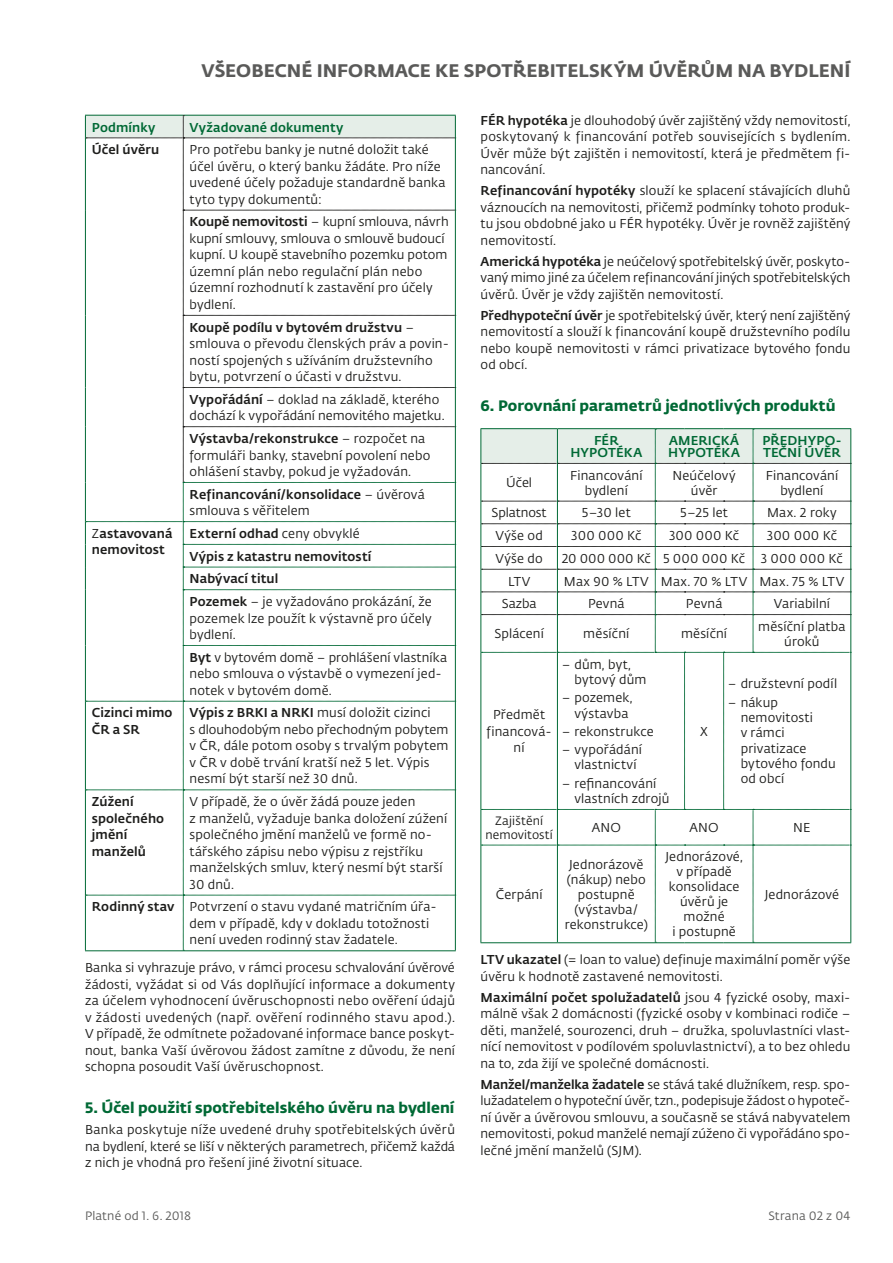
<style>
.page{position:relative;width:893px;height:1263px;background:#fff}
.page>*{position:absolute;margin:0;border:0;box-sizing:border-box;transform-origin:0 0}
.t1{font:18px "Fedra Sans Pro Bold LF";letter-spacing:.005em;color:#5a5a59}
.t2{font:15px "Fedra Sans Pro Bold LF";letter-spacing:.005em;color:#006935}
.t3{font:12.75px/16.5px "Fedra Sans Pro Book LF";letter-spacing:.01em;color:#1d1d1b}
.t4{font:12.75px/16.5px "Fedra Sans Pro Medium LF";letter-spacing:.01em;color:#1d1d1b}
.t5{font:12.75px/12px "Fedra Sans Pro Medium LF";letter-spacing:.01em;color:#006935}
.t6{font:12.75px "Fedra Sans Pro Book LF";letter-spacing:-.01em;color:#1d1d1b}
.t7{font:12px "Fedra Sans Pro Book LF";letter-spacing:.015em;color:#5a5a59}
.t8{font:12px/13.5px "Fedra Sans Pro Book LF";letter-spacing:.015em;color:#1d1d1b;text-align:center}
.s1{font-family:"Fedra Sans Pro Medium LF"}
.s2{font-family:"Fedra Sans Pro Book LF"}
</style>
<div class="page">
<svg style="left:480px;top:428px;width:371px;height:515px"></svg>
<svg style="left:85px;top:115px;width:371px;height:835px"></svg>
<hr style="left:85px;top:790px;width:1px;height:105px;background:#006935">
<hr style="left:455px;top:790px;width:1px;height:105px;background:#006935">
<hr style="left:85px;top:895px;width:1px;height:55px;background:#006935">
<hr style="left:455px;top:895px;width:1px;height:55px;background:#006935">
<hr style="left:85px;top:950px;width:98px;height:1px;background:#006935">
<hr style="left:183px;top:950px;width:273px;height:1px;background:#006935">
<h1 class="t1" style="left:202px;top:56px;width:650px">VŠEOBECNÉ INFORMACE KE SPOTŘEBITELSKÝM ÚVĚRŮM NA BYDLENÍ</h1>
<p class="t3" style="left:480px;top:112px;width:371px;text-align:justify"><span class="s1">FÉR hypotéka</span> je dlouhodobý úvěr zajištěný vždy nemovitostí, poskytovaný k financování potřeb souvisejících s bydlením.<br>Úvěr může být zajištěn i nemovitostí, která je předmětem fi&shy;nancování.</p>
<p class="t3" style="left:480px;top:182px;width:371px;text-align:justify"><span class="s1">Refinancování hypotéky</span> slouží ke splacení stávajících dluhů váznoucích na nemovitosti, přičemž podmínky tohoto produk&shy;tu jsou obdobné jako u FÉR hypotéky. Úvěr je rovněž zajištěný nemovitostí.</p>
<p class="t3" style="left:480px;top:253px;width:371px;text-align:justify"><span class="s1">Americká hypotéka</span> je neúčelový spotřebitelský úvěr, poskyto&shy;vaný mimo jiné za účelem refinancování jiných spotřebitelských úvěrů. Úvěr je vždy zajištěn nemovitostí.</p>
<p class="t3" style="left:480px;top:307px;width:371px;text-align:justify"><span class="s1">Předhypoteční úvěr</span> je spotřebitelský úvěr, který není zajištěný nemovitostí a slouží k financování koupě družstevního podílu nebo koupě nemovitosti v rámci privatizace bytového fondu od obcí.</p>
<p class="t2" style="left:480px;top:394px;width:357px">6. Porovnání parametrů jednotlivých produktů</p>
<p class="t5" style="left:570px;top:434px;width:73px;text-align:center">FÉR<br>HYPOTÉKA</p>
<p class="t5" style="left:668px;top:434px;width:73px">AMERICKÁ<br>HYPOTÉKA</p>
<p class="t5" style="left:762px;top:434px;width:81px">PŘEDHYPO-<br>TEČNÍ ÚVĚR</p>
<p class="t3" style="left:506px;top:474px;width:27px">Účel</p>
<p class="t3" style="left:570px;top:467px;width:74px;line-height:15px;text-align:center">Financování bydlení</p>
<p class="t3" style="left:673px;top:467px;width:65px;line-height:15px;text-align:center">Neúčelový úvěr</p>
<p class="t3" style="left:766px;top:467px;width:74px;line-height:15px;text-align:center">Financování bydlení</p>
<p class="t6" style="left:492px;top:504px;width:57px">Splatnost</p>
<p class="t3" style="left:582px;top:504px;width:50px">5–30 let</p>
<p class="t3" style="left:680px;top:504px;width:49px">5–25 let</p>
<p class="t3" style="left:767px;top:504px;width:71px">Max. 2 roky</p>
<p class="t3" style="left:496px;top:527px;width:49px">Výše od</p>
<p class="t3" style="left:571px;top:527px;width:72px">300 000 Kč</p>
<p class="t3" style="left:669px;top:527px;width:72px">300 000 Kč</p>
<p class="t3" style="left:767px;top:527px;width:72px">300 000 Kč</p>
<p class="t3" style="left:496px;top:550px;width:49px">Výše do</p>
<p class="t3" style="left:562px;top:550px;width:283px">20 000 000 Kč 5 000 000 Kč 3 000 000 Kč</p>
<p class="t3" style="left:508px;top:572px;width:24px">LTV</p>
<p class="t3" style="left:564px;top:572px;width:282px">Max 90 % LTV Max. 70 % LTV Max. 75 % LTV</p>
<p class="t3" style="left:502px;top:595px;width:36px">Sazba</p>
<p class="t3" style="left:588px;top:595px;width:38px">Pevná</p>
<p class="t3" style="left:686px;top:595px;width:38px">Pevná</p>
<p class="t3" style="left:774px;top:595px;width:58px">Variabilní</p>
<p class="t3" style="left:494px;top:625px;width:51px">Splácení</p>
<p class="t3" style="left:583px;top:625px;width:47px">měsíční</p>
<p class="t3" style="left:681px;top:625px;width:47px">měsíční</p>
<p class="t3" style="left:758px;top:618px;width:89px;line-height:15px;text-align:center">měsíční platba úroků</p>
<p class="t5" style="left:92px;top:120px;width:65px">Podmínky</p>
<p class="t5" style="left:190px;top:120px;width:155px">Vyžadované dokumenty</p>
<p class="t4" style="left:92px;top:141px;width:69px">Účel úvěru</p>
<p class="t3" style="left:190px;top:141px;width:257px">Pro potřebu banky je nutné doložit také účel úvěru, o který banku žádáte. Pro níže uvedené účely požaduje standardně banka tyto typy dokumentů:</p>
<p class="t3" style="left:190px;top:213px;width:261px"><span class="s1">Koupě nemovitosti</span> – kupní smlouva, návrh kupní smlouvy, smlouva o smlouvě budoucí kupní. U koupě stavebního pozemku potom územní plán nebo regulační plán nebo územní rozhodnutí k zastavění pro účely bydlení.</p>
<p class="t4" style="left:190px;top:318px;width:226px">Koupě podílu v bytovém družstvu <span class="s2">–</span></p>
<p class="t3" style="left:190px;top:335px;width:261px">smlouva o převodu členských práv a povin&shy;ností spojených s užíváním družstevního bytu, potvrzení o účasti v družstvu.</p>
<p class="t3" style="left:190px;top:391px;width:257px"><span class="s1">Vypořádání</span> – doklad na základě, kterého dochází k vypořádání nemovitého majetku.</p>
<p class="t4" style="left:190px;top:429px;width:237px">Výstavba/rekonstrukce <span class="s2">– rozpočet na</span></p>
<p class="t3" style="left:190px;top:446px;width:242px">formuláři banky, stavební povolení nebo ohlášení stavby, pokud je vyžadován.</p>
<p class="t4" style="left:190px;top:485px;width:237px">Refinancování/konsolidace <span class="s2">– úvěrová</span></p>
<p class="t3" style="left:190px;top:502px;width:122px">smlouva s věřitelem</p>
<p class="t4" style="left:92px;top:524px;width:82px"><span class="s2">Z</span>astavovaná nemovitost</p>
<p class="t4" style="left:190px;top:521px;width:183px;line-height:22.6px">Externí odhad <span class="s2">ceny obvyklé<br></span>Výpis z katastru nemovitostí<br>Nabývací titul</p>
<p class="t3" style="left:190px;top:593px;width:244px;text-align:justify"><span class="s1">Pozemek</span> – je vyžadováno prokázání, že pozemek lze použít k výstavně pro účely bydlení.</p>
<p class="t3" style="left:190px;top:649px;width:259px"><span class="s1">Byt</span> v bytovém domě – prohlášení vlastníka nebo smlouva o výstavbě o vymezení jed&shy;notek v bytovém domě.</p>
<p class="t4" style="left:92px;top:704px;width:82px">Cizinci mimo<br>ČR a SR</p>
<p class="t3" style="left:190px;top:704px;width:260px"><span class="s1">Výpis z BRKI a NRKI</span> musí doložit cizinci<br>s dlouhodobým nebo přechodným pobytem v ČR, dále potom osoby s trvalým pobytem v ČR v době trvání kratší než 5 let. Výpis nesmí být starší než 30 dnů.</p>
<p class="t4" style="left:92px;top:792px;width:74px">Zúžení společného jmění manželů</p>
<p class="t3" style="left:190px;top:793px;width:259px">V případě, že o úvěr žádá pouze jeden<br>z manželů, vyžaduje banka doložení zúžení společného jmění manželů ve formě no&shy;tářského zápisu nebo výpisu z rejstříku manželských smluv, který nesmí být starší 30 dnů.</p>
<p class="t3" style="left:190px;top:898px;width:249px;text-indent:-98px"><span class="s1">Rodinný stav</span> Potvrzení o stavu vydané matričním úřa&shy;dem v případě, kdy v dokladu totožnosti není uveden rodinný stav žadatele.</p>
<p class="t3" style="left:85px;top:959px;width:371px;text-align:justify">Banka si vyhrazuje právo, v rámci procesu schvalování úvěrové žádosti, vyžádat si od Vás doplňující informace a dokumenty za účelem vyhodnocení úvěruschopnosti nebo ověření údajů v žádosti uvedených (např. ověření rodinného stavu apod.).<br>V případě, že odmítnete požadované informace bance poskyt&shy;nout, banka Vaší úvěrovou žádost zamítne z důvodu, že není schopna posoudit Vaší úvěruschopnost.</p>
<p class="t2" style="left:85px;top:1096px;width:371px">5. Účel použití spotřebitelského úvěru na bydlení</p>
<p class="t3" style="left:85px;top:1121px;width:371px;text-align:justify">Banka poskytuje níže uvedené druhy spotřebitelských úvěrů na bydlení, které se liší v některých parametrech, přičemž každá z nich je vhodná pro řešení jiné životní situace.</p>
<p class="t3" style="left:574px;top:656px;width:73px;line-height:15.3px;text-indent:-13px">– dům, byt, bytový dům</p>
<p class="t3" style="left:574px;top:690px;width:60px;line-height:15.3px;text-indent:-13px">– pozemek, výstavba</p>
<p class="t3" style="left:562px;top:723px;width:93px">– rekonstrukce</p>
<p class="t3" style="left:562px;top:742px;width:82px;line-height:15.3px;text-align:center">– vypořádání vlastnictví</p>
<p class="t3" style="left:574px;top:775px;width:96px;line-height:15.3px;text-indent:-13px">– refinancování vlastních zdrojů</p>
<p class="t3" style="left:728px;top:675px;width:111px">– družstevní podíl</p>
<p class="t3" style="left:741px;top:694px;width:97px;line-height:15.3px;text-indent:-13px">– nákup nemovitosti<br>v rámci privatizace bytového fondu od obcí</p>
<p class="t3" style="left:487px;top:706px;width:66px;text-align:center">Předmět financová&shy;ní</p>
<p class="t3" style="left:700px;top:723px;width:9px">X</p>
<p class="t8" style="left:486px;top:814px;width:69px">Zajištění nemovitostí</p>
<p class="t3" style="left:592px;top:819px;width:31px">ANO</p>
<p class="t3" style="left:689px;top:819px;width:31px">ANO</p>
<p class="t3" style="left:793px;top:819px;width:19px">NE</p>
<p class="t3" style="left:565px;top:856px;width:85px;line-height:15px;text-align:center">Jednorázově (nákup) nebo postupně (výstavba/ rekonstrukce)</p>
<p class="t3" style="left:665px;top:849px;width:79px;line-height:15px;text-align:center">Jednorázové, v případě konsolidace úvěrů je možné<br>i postupně</p>
<p class="t3" style="left:496px;top:886px;width:48px">Čerpání</p>
<p class="t3" style="left:765px;top:886px;width:76px">Jednorázové</p>
<p class="t3" style="left:480px;top:951px;width:371px"><span class="s1">LTV ukazatel</span> (= loan to value) definuje maximální poměr výše úvěru k hodnotě zastavené nemovitosti.</p>
<p class="t4" style="left:480px;top:988px;width:371px">Maximální počet spolužadatelů <span class="s2">jsou 4 fyzické osoby, maxi-</span></p>
<p class="t3" style="left:480px;top:1005px;width:371px;text-align:justify">málně však 2 domácnosti (fyzické osoby v kombinaci rodiče – děti, manželé, sourozenci, druh – družka, spoluvlastníci vlast&shy;nící nemovitost v podílovém spoluvlastnictví), a to bez ohledu na to, zda žijí ve společné domácnosti.</p>
<p class="t3" style="left:480px;top:1075px;width:371px;text-align:justify"><span class="s1">Manžel/manželka žadatele</span> se stává také dlužníkem, resp. spo&shy;lužadatelem o hypoteční úvěr, tzn., podepisuje žádost o hypoteč&shy;ní úvěr a úvěrovou smlouvu, a současně se stává nabyvatelem nemovitosti, pokud manželé nemají zúženo či vypořádáno spo&shy;lečné jmění manželů (SJM).</p>
<p class="t7" style="left:85px;top:1208px;width:108px">Platné od 1. 6. 2018</p>
<p class="t7" style="left:768px;top:1208px;width:84px">Strana 02 z 04</p>
</div>
